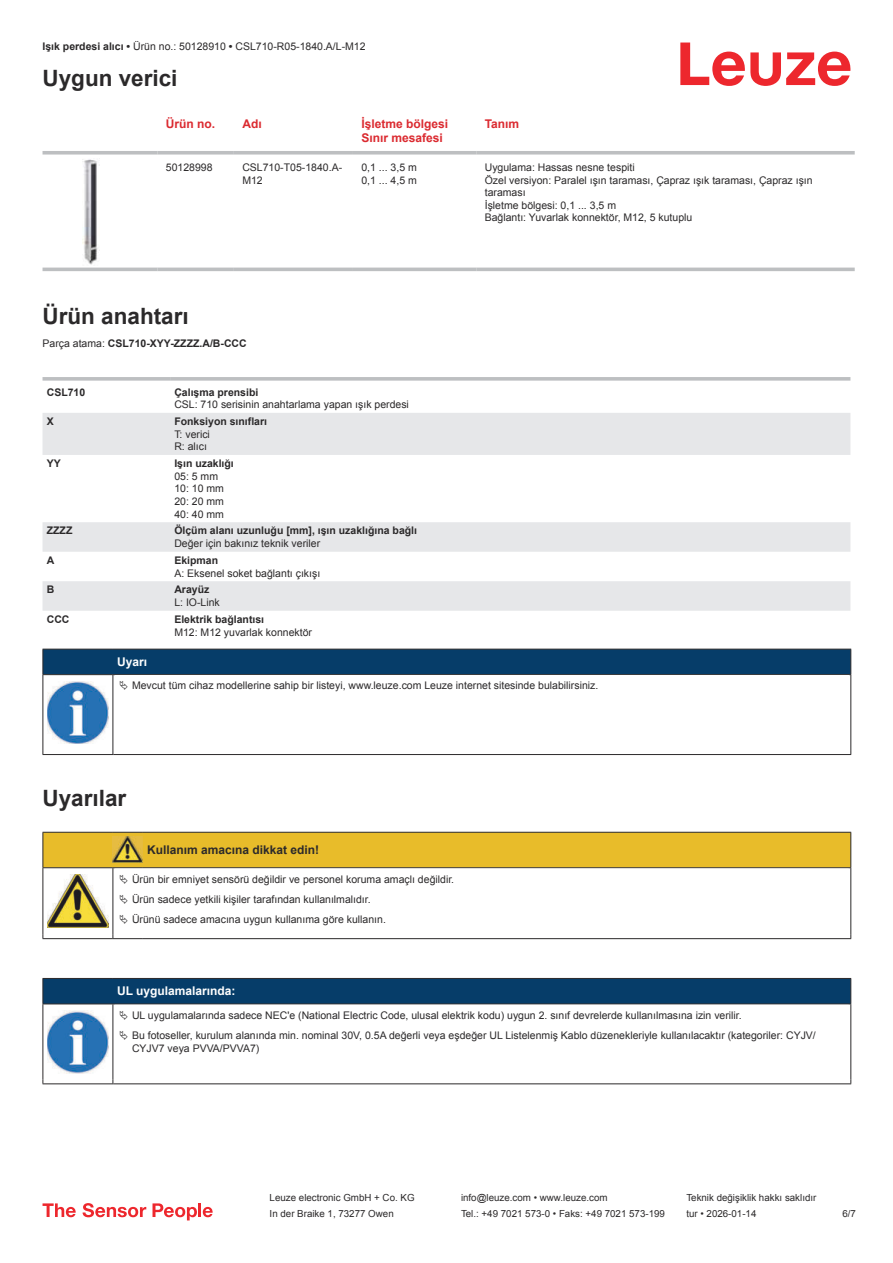
<style>
.page{position:relative;width:893px;height:1263px;background:#fff}
.page>*{position:absolute;margin:0;border:0;box-sizing:border-box;transform-origin:0 0}
.t1{font:700 22.5px "Arial";color:#2b292a}
.t2{font:700 12px/14.4px "Arial";color:#db2a30}
.t3{font:700 12px "Arial";color:#2b292a}
.t4{font:700 12px "Arial";color:#fff}
.t5{font:10.5px/12.6px "Arial";color:#2b292a}
.t6{font:700 10.5px "Arial";color:#2b292a}
.t7{font:9.75px "Arial";color:#2b292a}
.s1{font-weight:700}
.s2{font-weight:400}
</style>
<div class="page">
<svg style="left:680px;top:43px;width:170px;height:43px"></svg>
<svg style="left:43px;top:159px;width:812px;height:113px"></svg>
<svg style="left:43px;top:151px;width:114px;height:4px"></svg>
<svg style="left:157px;top:151px;width:77px;height:4px"></svg>
<svg style="left:234px;top:151px;width:119px;height:4px"></svg>
<svg style="left:353px;top:151px;width:123px;height:4px"></svg>
<svg style="left:476px;top:151px;width:379px;height:4px;background:#c4c6c8"></svg>
<hr style="left:43px;top:268px;width:114px;height:3px;background:#bdbfc1">
<hr style="left:157px;top:268px;width:77px;height:3px;background:#bdbfc1">
<hr style="left:234px;top:268px;width:119px;height:3px;background:#bdbfc1">
<hr style="left:353px;top:268px;width:123px;height:3px;background:#bdbfc1">
<hr style="left:476px;top:268px;width:379px;height:3px;background:#bdbfc1">
<img style="left:83px;top:159px;width:17px;height:106px">
<svg style="left:43px;top:413px;width:807px;height:198px;fill:#ebecee"></svg>
<svg style="left:43px;top:377px;width:127px;height:4px"></svg>
<svg style="left:170px;top:377px;width:680px;height:4px;background:#c3c5c7"></svg>
<svg style="left:43px;top:1203px;width:33px;height:14px"></svg>
<svg style="left:83px;top:1203px;width:63px;height:14px"></svg>
<svg style="left:153px;top:1203px;width:44px;height:17px"></svg>
<hr style="left:198px;top:1203px;width:3px;height:14px;background:#ed272d">
<svg style="left:203px;top:1207px;width:10px;height:10px"></svg>
<div style="left:43px;top:649px;width:808px;height:26px;background:#063d69"></div>
<hr style="left:113px;top:674px;width:738px;height:1px;background:#2b292a">
<hr style="left:43px;top:675px;width:1px;height:75px;background:#2b292a">
<hr style="left:113px;top:675px;width:1px;height:75px;background:#2b292a">
<hr style="left:850px;top:675px;width:1px;height:75px;background:#2b292a">
<hr style="left:43px;top:754px;width:70px;height:1px;background:#2b292a">
<hr style="left:113px;top:754px;width:738px;height:1px;background:#2b292a">
<img style="left:47px;top:681px;width:61px;height:63px">
<hr style="left:43px;top:938px;width:70px;height:1px;background:#2b292a">
<hr style="left:113px;top:938px;width:30px;height:1px;background:#2b292a">
<hr style="left:143px;top:938px;width:708px;height:1px;background:#2b292a">
<hr style="left:43px;top:1004px;width:1px;height:75px;background:#2b292a">
<hr style="left:113px;top:1004px;width:1px;height:75px;background:#2b292a">
<hr style="left:850px;top:1004px;width:1px;height:75px;background:#2b292a">
<hr style="left:43px;top:1083px;width:70px;height:1px;background:#2b292a">
<hr style="left:113px;top:1083px;width:738px;height:1px;background:#2b292a">
<img style="left:47px;top:1058px;width:58px;height:15px">
<svg style="left:43px;top:832px;width:808px;height:106px"></svg>
<svg style="left:43px;top:978px;width:808px;height:80px"></svg>
<p class="t5" style="left:43px;top:41px;width:325px"><span class="s1">Işık perdesi alıcı •</span> Ürün no.: 50128910 <span class="s1">•</span> CSL710-R05-1840.A/L-M12</p>
<h1 class="t1" style="left:43px;top:63px;width:137px">Uygun verici</h1>
<p class="t2" style="left:166px;top:116px;width:51px">Ürün no.</p>
<p class="t2" style="left:242px;top:116px;width:21px">Adı</p>
<p class="t2" style="left:361px;top:116px;width:88px">İşletme bölgesi<br>Sınır mesafesi</p>
<p class="t2" style="left:485px;top:116px;width:36px">Tanım</p>
<p class="t5" style="left:166px;top:162px;width:48px">50128998</p>
<p class="t5" style="left:242px;top:162px;width:101px">CSL710-T05-1840.A-<br>M12</p>
<p class="t5" style="left:361px;top:161px;width:57px">0,1 ... 3,5 m<br>0,1 ... 4,5 m</p>
<p class="t5" style="left:485px;top:161px;width:329px">Uygulama: Hassas nesne tespiti<br>Özel versiyon: Paralel ışın taraması, Çapraz ışık taraması, Çapraz ışın taraması<br>İşletme bölgesi: 0,1 ... 3,5 m<br>Bağlantı: Yuvarlak konnektör, M12, 5 kutuplu</p>
<h1 class="t1" style="left:43px;top:300px;width:148px">Ürün anahtarı</h1>
<p class="t6" style="left:43px;top:336px;width:206px"><span class="s2">Parça atama:</span> CSL710-XYY-ZZZZ.A/B-CCC</p>
<p class="t6" style="left:47px;top:384px;width:40px">CSL710</p>
<p class="t6" style="left:174px;top:384px;width:86px">Çalışma prensibi</p>
<p class="t5" style="left:174px;top:398px;width:236px">CSL: 710 serisinin anahtarlama yapan ışık perdesi</p>
<p class="t6" style="left:47px;top:414px;width:9px">X</p>
<p class="t6" style="left:174px;top:414px;width:94px">Fonksiyon sınıfları</p>
<p class="t5" style="left:174px;top:428px;width:37px">T: verici<br>R: alıcı</p>
<p class="t6" style="left:47px;top:459px;width:16px">YY</p>
<p class="t6" style="left:174px;top:456px;width:61px">Işın uzaklığı</p>
<p class="t5" style="left:174px;top:470px;width:51px">05: 5 mm<br>10: 10 mm<br>20: 20 mm<br>40: 40 mm</p>
<p class="t6" style="left:47px;top:527px;width:27px">ZZZZ</p>
<p class="t6" style="left:174px;top:523px;width:244px">Ölçüm alanı uzunluğu [mm], ışın uzaklığına bağlı</p>
<p class="t5" style="left:174px;top:537px;width:147px">Değer için bakınız teknik veriler</p>
<p class="t6" style="left:47px;top:556px;width:9px">A</p>
<p class="t6" style="left:174px;top:553px;width:45px">Ekipman</p>
<p class="t5" style="left:174px;top:566px;width:147px">A: Eksenel soket bağlantı çıkışı</p>
<p class="t6" style="left:47px;top:586px;width:9px">B</p>
<p class="t6" style="left:174px;top:586px;width:37px">Arayüz</p>
<p class="t5" style="left:174px;top:597px;width:47px">L: IO-Link</p>
<p class="t6" style="left:47px;top:615px;width:24px">CCC</p>
<p class="t6" style="left:174px;top:612px;width:91px">Elektrik bağlantısı</p>
<p class="t5" style="left:174px;top:625px;width:139px">M12: M12 yuvarlak konnektör</p>
<p class="t4" style="left:117px;top:653px;width:32px">Uyarı</p>
<p class="t5" style="left:132px;top:679px;width:468px">Mevcut tüm cihaz modellerine sahip bir listeyi, www.leuze.com Leuze internet sitesinde bulabilirsiniz.</p>
<h1 class="t1" style="left:43px;top:782px;width:85px">Uyarılar</h1>
<p class="t3" style="left:147px;top:841px;width:174px">Kullanım amacına dikkat edin!</p>
<p class="t5" style="left:132px;top:869px;width:324px;line-height:20.2px">Ürün bir emniyet sensörü değildir ve personel koruma amaçlı değildir.<br>Ürün sadece yetkili kişiler tarafından kullanılmalıdır.<br>Ürünü sadece amacına uygun kullanıma göre kullanın.</p>
<p class="t4" style="left:117px;top:983px;width:120px">UL uygulamalarında:</p>
<p class="t5" style="left:132px;top:1005px;width:685px;line-height:20.2px">UL uygulamalarında sadece NEC'e (National Electric Code, ulusal elektrik kodu) uygun 2. sınıf devrelerde kullanılmasına izin verilir.<br>Bu fotoseller, kurulum alanında min. nominal 30V, 0.5A değerli veya eşdeğer UL Listelenmiş Kablo düzenekleriyle kullanılacaktır (kategoriler: CYJV/</p>
<p class="t5" style="left:132px;top:1041px;width:129px">CYJV7 veya PVVA/PVVA7)</p>
<p class="t7" style="left:270px;top:1191px;width:146px">Leuze electronic GmbH + Co. KG</p>
<p class="t7" style="left:461px;top:1191px;width:148px">info@leuze.com • www.leuze.com</p>
<p class="t7" style="left:686px;top:1191px;width:132px">Teknik değişiklik hakkı saklıdır</p>
<p class="t7" style="left:270px;top:1207px;width:126px">In der Braike 1, 73277 Owen</p>
<p class="t7" style="left:461px;top:1207px;width:205px">Tel.: +49 7021 573-0 • Faks: +49 7021 573-199</p>
<p class="t7" style="left:686px;top:1207px;width:72px">tur • 2026-01-14</p>
<p class="t7" style="left:842px;top:1207px;width:15px">6 /7</p>
</div>
